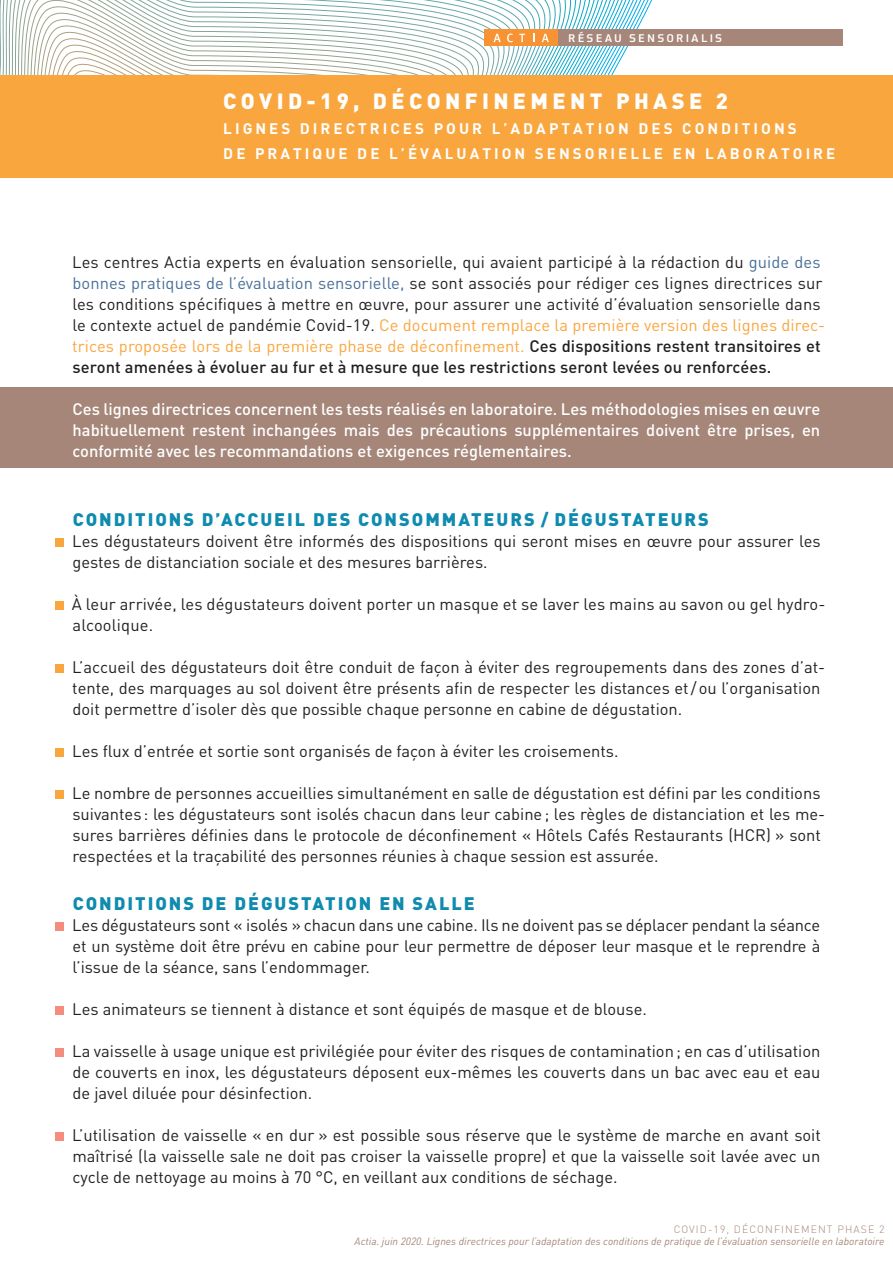
<style>
.page{position:relative;width:893px;height:1263px;background:#fff}
.page>*{position:absolute;margin:0;border:0;box-sizing:border-box;transform-origin:0 0}
.t1{font:900 21.75px "DINOT";letter-spacing:.2em;color:#fff}
.t2{font:900 18px "DINOT";letter-spacing:.11em;color:#0e8bae}
.t3{font:16.5px/21px "DINOT";color:#231f20}
.t4{font:500 16.5px/21px "DINOT";color:#fff;text-align:justify}
.t5{font:700 15.15px/24.6px "DINOT";letter-spacing:.2em;color:#fff}
.t6{font:500 10.8px "Utility OT";letter-spacing:.2em;color:#fff}
.t7{font:italic 10.5px "DIN";color:#a58679}
.t8{font:300 10.5px "DINOT";letter-spacing:.1em;color:#a58679}
.s1{color:#476f98}
.s2{color:#faa63f}
.s3{font-weight:500}
</style>
<div class="page">
<div style="left:0;top:387px;width:893px;height:81px;background:#a58679"></div>
<svg style="left:0;top:0;width:436px;height:76px"></svg>
<svg style="left:0;top:5px;width:430px;height:71px"></svg>
<svg style="left:0;top:12px;width:425px;height:64px"></svg>
<svg style="left:0;top:19px;width:420px;height:57px"></svg>
<svg style="left:0;top:26px;width:414px;height:50px"></svg>
<svg style="left:0;top:32px;width:409px;height:44px"></svg>
<svg style="left:2px;top:39px;width:402px;height:37px"></svg>
<svg style="left:7px;top:46px;width:392px;height:30px"></svg>
<svg style="left:13px;top:53px;width:380px;height:23px"></svg>
<svg style="left:18px;top:60px;width:370px;height:16px"></svg>
<div style="left:484px;top:30px;width:74px;height:16px;background:#f79332"></div>
<svg style="left:494px;top:34px;width:7px;height:8px"></svg>
<svg style="left:507px;top:34px;width:6px;height:8px"></svg>
<svg style="left:519px;top:34px;width:6px;height:8px"></svg>
<svg style="left:542px;top:34px;width:7px;height:8px"></svg>
<div style="left:558px;top:30px;width:285px;height:16px;background:#a58679"></div>
<div style="left:0;top:76px;width:893px;height:102px;background:#faa63f"></div>
<div style="left:55px;top:601px;width:9px;height:8px;background:#faa63f"></div>
<div style="left:55px;top:538px;width:9px;height:9px;background:#faa63f"></div>
<div style="left:55px;top:664px;width:9px;height:9px;background:#faa63f"></div>
<div style="left:55px;top:748px;width:9px;height:9px;background:#faa63f"></div>
<div style="left:55px;top:790px;width:9px;height:9px;background:#faa63f"></div>
<div style="left:55px;top:922px;width:9px;height:9px;background:#f48d7d"></div>
<div style="left:55px;top:1006px;width:9px;height:9px;background:#f48d7d"></div>
<div style="left:55px;top:1048px;width:9px;height:9px;background:#f48d7d"></div>
<div style="left:55px;top:1132px;width:9px;height:9px;background:#f48d7d"></div>
<p class="t6" style="left:568px;top:31px;width:155px">RÉSEAU SENSORIALIS</p>
<p class="t1" style="left:223px;top:87px;width:506px">COVID-19, DÉCONFINEMENT PHASE 2</p>
<p class="t5" style="left:223px;top:116px;width:614px">LIGNES DIRECTRICES POUR L’ADAPTATION DES CONDITIONS<br>DE PRATIQUE DE L’ÉVALUATION SENSORIELLE EN LABORATOIRE</p>
<p class="t3" style="left:72px;top:251px;width:755px">Les centres Actia experts en évaluation sensorielle, qui avaient participé à la rédaction du <span class="s1">guide des bonnes pratiques de l’évaluation sensorielle,</span> se sont associés pour rédiger ces lignes directrices sur les conditions spécifiques à mettre en œuvre, pour assurer une activité d’évaluation sensorielle dans le contexte actuel de pandémie Covid-19. <span class="s2">Ce document remplace la première version des lignes direc&shy;trices proposée lors de la première phase de déconfinement.</span> <span class="s3">Ces dispositions restent transitoires et seront amenées à évoluer au fur et à mesure que les restrictions seront levées ou renforcées.</span></p>
<p class="t4" style="left:72px;top:398px;width:749px">Ces lignes directrices concernent les tests réalisés en laboratoire. Les méthodologies mises en œuvre habituellement restent inchangées mais des précautions supplémentaires doivent être prises, en conformité avec les recommandations et exigences réglementaires.</p>
<p class="t2" style="left:73px;top:507px;width:638px">CONDITIONS D’ACCUEIL DES CONSOMMATEURS / DÉGUSTATEURS</p>
<p class="t3" style="left:72px;top:530px;width:750px">Les dégustateurs doivent être informés des dispositions qui seront mises en œuvre pour assurer les gestes de distanciation sociale et des mesures barrières.</p>
<p class="t3" style="left:72px;top:593px;width:755px">À leur arrivée, les dégustateurs doivent porter un masque et se laver les mains au savon ou gel hydro-</p>
<p class="t3" style="left:73px;top:614px;width:82px">alcoolique.</p>
<p class="t3" style="left:72px;top:656px;width:755px">L’accueil des dégustateurs doit être conduit de façon à éviter des regroupements dans des zones d’at&shy;tente, des marquages au sol doivent être présents afin de respecter les distances et/ou l’organisation doit permettre d’isoler dès que possible chaque personne en cabine de dégustation.</p>
<p class="t3" style="left:72px;top:740px;width:548px">Les flux d’entrée et sortie sont organisés de façon à éviter les croisements.</p>
<p class="t3" style="left:72px;top:782px;width:755px">Le nombre de personnes accueillies simultanément en salle de dégustation est défini par les conditions suivantes : les dégustateurs sont isolés chacun dans leur cabine; les règles de distanciation et les me&shy;sures barrières définies dans le protocole de déconfinement « Hôtels Cafés Restaurants (HCR) » sont respectées et la traçabilité des personnes réunies à chaque session est assurée.</p>
<p class="t2" style="left:73px;top:891px;width:403px">CONDITIONS DE DÉGUSTATION EN SALLE</p>
<p class="t3" style="left:72px;top:914px;width:750px;text-align:justify">Les dégustateurs sont « isolés » chacun dans une cabine. Ils ne doivent pas se déplacer pendant la séance et un système doit être prévu en cabine pour leur permettre de déposer leur masque et le reprendre à l’issue de la séance, sans l’endommager.</p>
<p class="t3" style="left:72px;top:998px;width:576px">Les animateurs se tiennent à distance et sont équipés de masque et de blouse.</p>
<p class="t3" style="left:72px;top:1040px;width:750px;text-align:justify">La vaisselle à usage unique est privilégiée pour éviter des risques de contamination; en cas d’utilisation de couverts en inox, les dégustateurs déposent eux-mêmes les couverts dans un bac avec eau et eau de javel diluée pour désinfection.</p>
<p class="t3" style="left:72px;top:1124px;width:750px;text-align:justify">L’utilisation de vaisselle « en dur » est possible sous réserve que le système de marche en avant soit maîtrisé (la vaisselle sale ne doit pas croiser la vaisselle propre) et que la vaisselle soit lavée avec un cycle de nettoyage au moins à 70 °C, en veillant aux conditions de séchage.</p>
<p class="t8" style="left:674px;top:1222px;width:212px">COVID-19, DÉCONFINEMENT PHASE 2</p>
<p class="t7" style="left:355px;top:1235px;width:531px">Actia. juin 2020. Lignes directrices pour l’adaptation des conditions de pratique de l’évaluation sensorielle en laboratoire</p>
</div>
